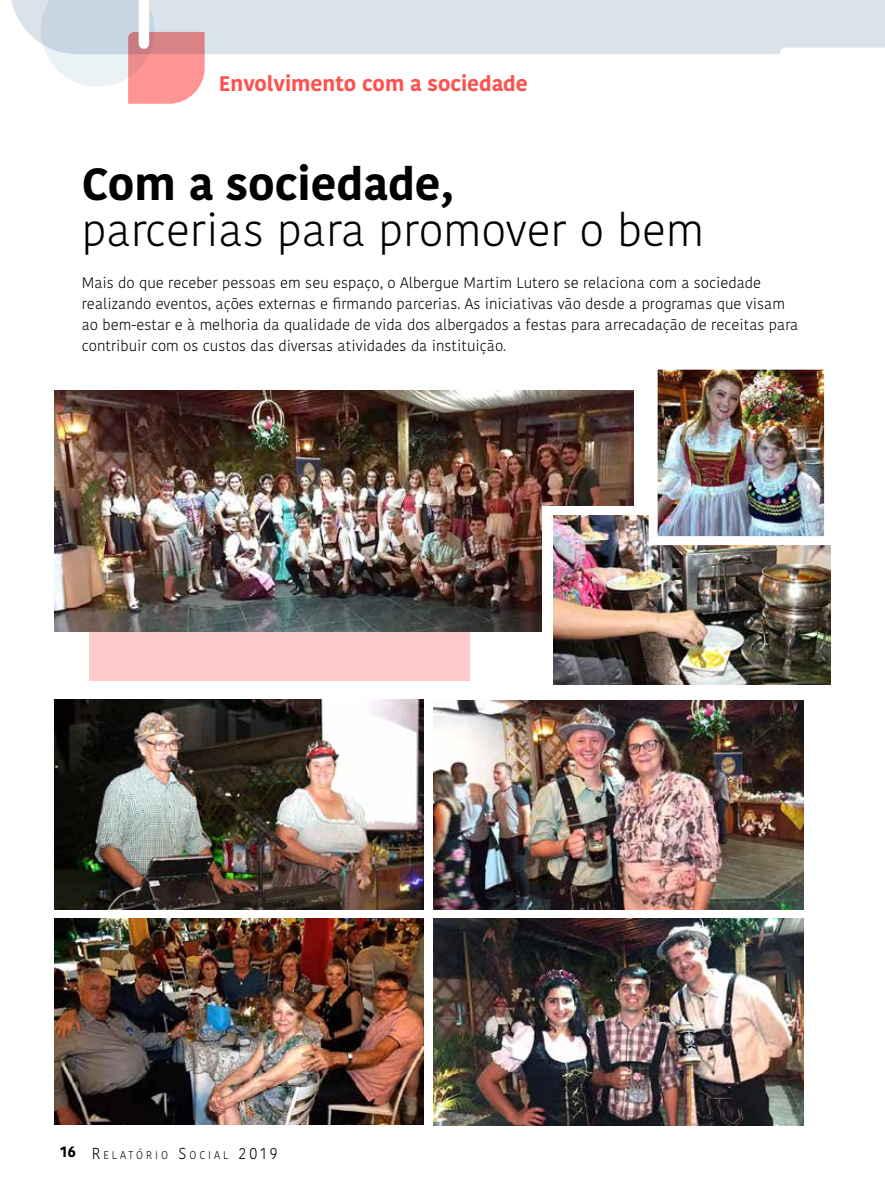
<style>
.page{position:relative;width:885px;height:1183px;background:#fff}
.page>*{position:absolute;margin:0;border:0;box-sizing:border-box;transform-origin:0 0}
.t1{font:300 45px "Kohinoor Bangla";color:#000}
.t2{font:700 45px "Kohinoor Bangla";color:#000}
.t3{font:700 21px "Kohinoor Bangla";color:#ff514e}
.t4{font:300 15px/21px "Kohinoor Bangla";color:#000}
.t5{font:300 11.1px "Kohinoor Bangla";letter-spacing:.285em;color:#000;scale:.94 1}
.s1{font-size:15.9px}
</style>
<div class="page">
<div style="left:11px;top:0;width:873px;height:54px;background:#dae2ea"></div>
<svg style="left:41px;top:0;width:164px;height:104px"></svg>
<div style="left:139px;top:0;width:10px;height:44px;background:#fff"></div>
<div style="left:785px;top:48px;width:99px;height:12px;background:#fff"></div>
<div style="left:89px;top:393px;width:381px;height:287px;background:#ffcccb"></div>
<img style="left:54px;top:390px;width:579px;height:241px">
<img style="left:54px;top:699px;width:370px;height:210px">
<img style="left:54px;top:918px;width:370px;height:205px">
<img style="left:434px;top:700px;width:369px;height:209px">
<img style="left:434px;top:918px;width:369px;height:206px">
<div style="left:542px;top:506px;width:304px;height:185px;background:#fff"></div>
<img style="left:553px;top:516px;width:277px;height:168px">
<img style="left:658px;top:370px;width:165px;height:165px">
<div style="left:648px;top:360px;width:185px;height:185px;border:9px solid #fff"></div>
<h2 class="t3" style="left:219px;top:65px;width:310px">Envolvimento com a sociedade</h2>
<h1 class="t2" style="left:82px;top:145px;width:373px">Com a sociedade,</h1>
<h1 class="t1" style="left:82px;top:196px;width:623px">parcerias para promover o bem</h1>
<p class="t4" style="left:82px;top:271px;width:718px">Mais do que receber pessoas em seu espaço, o Albergue Martim Lutero se relaciona com a sociedade realizando eventos, ações externas e firmando parcerias. As iniciativas vão desde a programas que visam ao bem-estar e à melhoria da qualidade de vida dos albergados a festas para arrecadação de receitas para contribuir com os custos das diversas atividades da instituição.</p>
<p class="t5" style="left:60px;top:1146px;width:233px"><sup>16</sup> <span class="s1">R</span>ELATÓR IO <span class="s1">S</span>OCIAL <span class="s1">2019</span></p>
</div>
